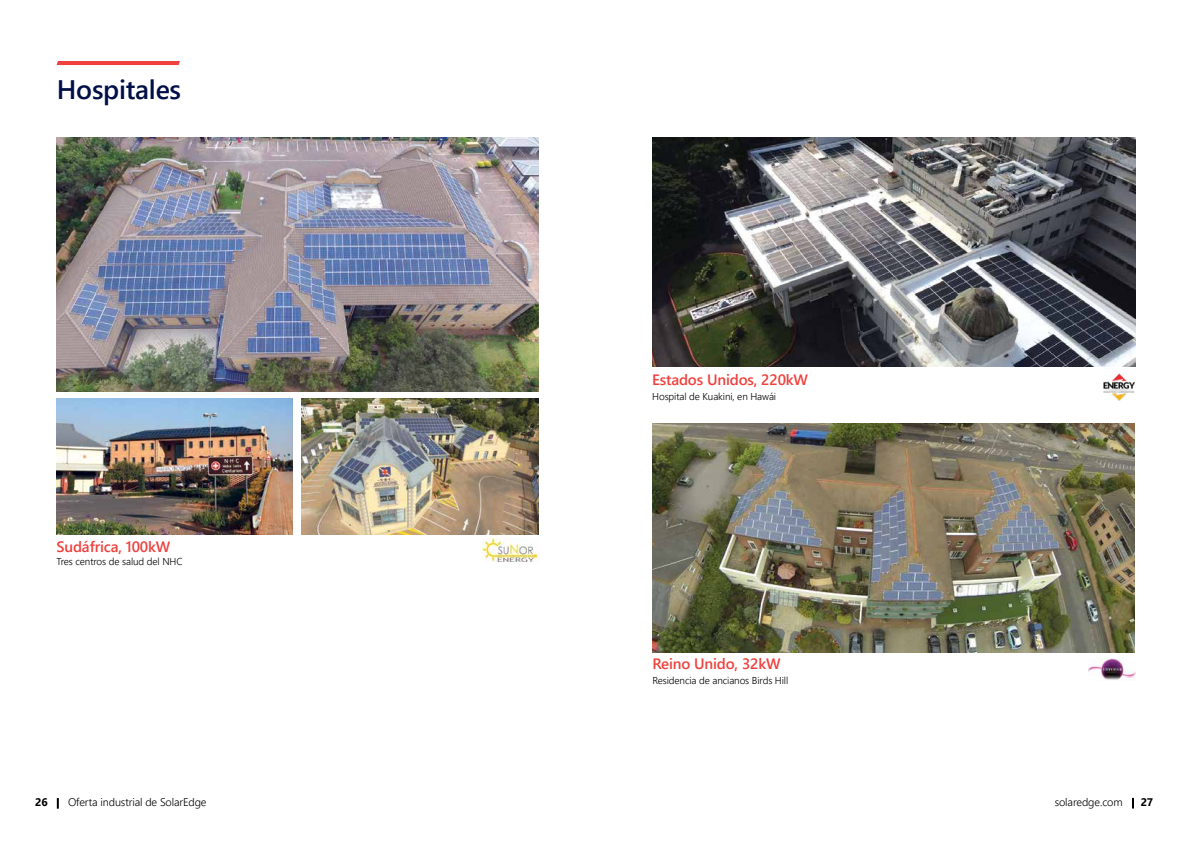
<style>
.page{position:relative;width:1191px;height:842px;background:#fff}
.page>*{position:absolute;margin:0;border:0;box-sizing:border-box;transform-origin:0 0}
.t1{font:600 26.8px "Segoe UI";letter-spacing:-.01em;color:#000f47}
.t2{font:600 15px "Segoe UI";letter-spacing:-.01em;color:#ef413d}
.t3{font:300 11px "Segoe UI";letter-spacing:-.01em;color:#000}
.t4{font:700 11px "Segoe UI";color:#000}
.t5{font:300 10px "Segoe UI";letter-spacing:-.01em;color:#000}
</style>
<div class="page">
<svg style="left:57px;top:798px;width:2px;height:11px"></svg>
<svg style="left:1132px;top:798px;width:2px;height:10px"></svg>
<svg style="left:57px;top:61px;width:123px;height:4px"></svg>
<img style="left:57px;top:138px;width:482px;height:254px">
<img style="left:482px;top:539px;width:57px;height:23px">
<img style="left:652px;top:424px;width:482px;height:229px">
<img style="left:1088px;top:658px;width:47px;height:22px">
<img style="left:652px;top:138px;width:483px;height:229px">
<img style="left:1103px;top:374px;width:31px;height:26px">
<img style="left:301px;top:398px;width:238px;height:136px">
<img style="left:56px;top:398px;width:237px;height:136px">
<h1 class="t1" style="left:57px;top:68px;width:126px">Hospitales</h1>
<h2 class="t2" style="left:56px;top:535px;width:115px">Sudáfrica, 100kW</h2>
<p class="t5" style="left:56px;top:554px;width:128px">Tres centros de salud del NHC</p>
<h2 class="t2" style="left:652px;top:368px;width:157px">Estados Unidos, 220kW</h2>
<p class="t5" style="left:652px;top:389px;width:125px">Hospital de Kuakini, en Hawái</p>
<h2 class="t2" style="left:652px;top:651px;width:130px">Reino Unido, 32kW</h2>
<p class="t5" style="left:652px;top:672px;width:137px">Residencia de ancianos Birds Hill</p>
<p class="t4" style="left:35px;top:793px;width:14px">26</p>
<p class="t3" style="left:68px;top:793px;width:140px">Oferta industrial de SolarEdge</p>
<p class="t3" style="left:1054px;top:793px;width:69px">solaredge.com</p>
<p class="t4" style="left:1140px;top:793px;width:14px">27</p>
</div>
